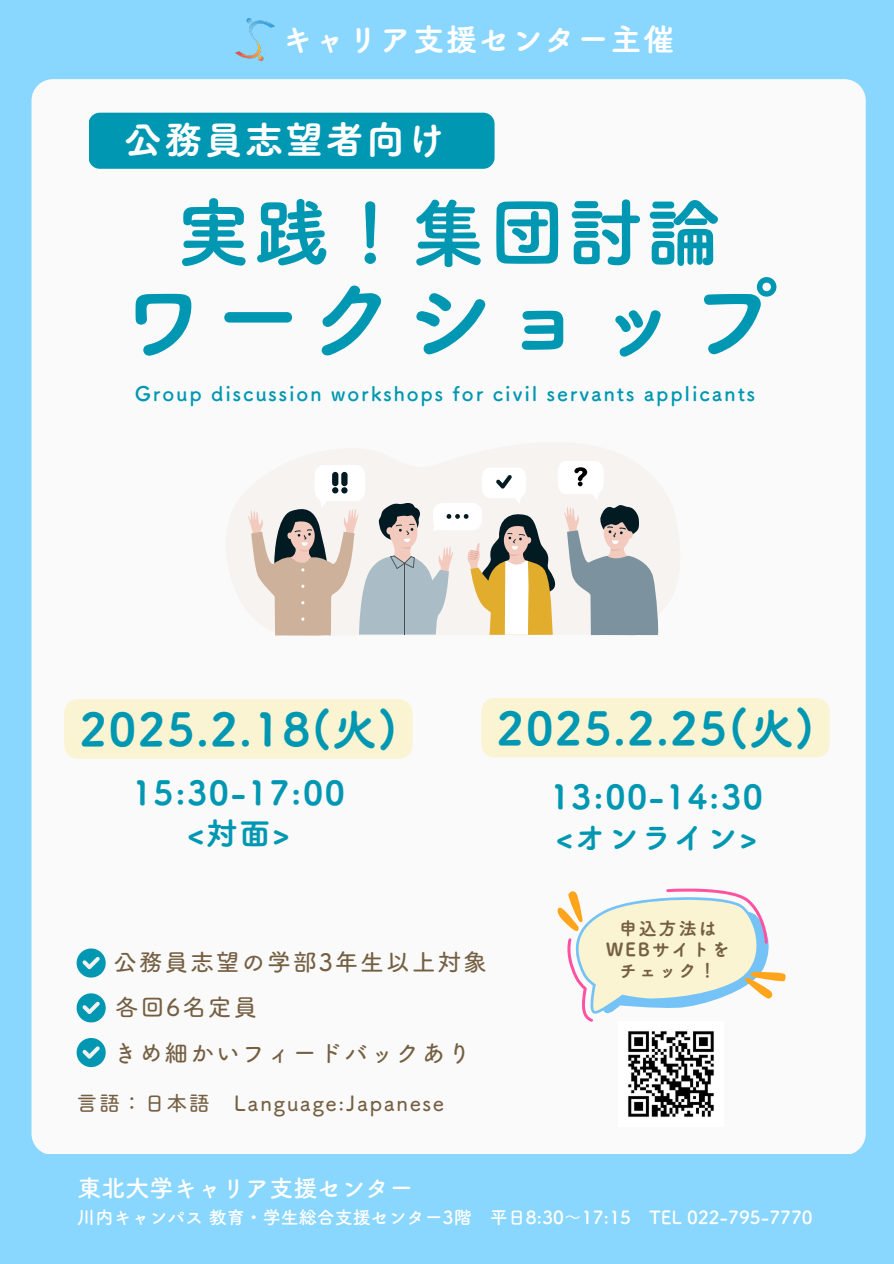
<style>
.page{position:relative;width:894px;height:1264px;background:#fff}
.page>*{position:absolute;margin:0;border:0;box-sizing:border-box;transform-origin:0 0}
.t1{font:90.9px "Tsuku A Rd Gothic Std E";letter-spacing:.045em;color:#0097b2}
.t2{font:75px "Tsuku A Rd Gothic Std E";letter-spacing:.045em;color:#0097b2}
.t3{font:45px "Tsuku A Rd Gothic Std E";letter-spacing:.045em;color:#0097b2}
.t4{font:38.7px "Tsuku A Rd Gothic Std E";letter-spacing:.045em;color:#fff}
.t5{font:33px "Tsuku A Rd Gothic Std E";letter-spacing:.045em;color:#0097b2}
.t6{font:31.5px "Tsuku A Rd Gothic Std E";letter-spacing:.045em;color:#fff}
.t7{font:31.5px "Tsuku A Rd Gothic Std E";letter-spacing:.045em;color:#0097b2}
.t8{font:24px "Tsuku A Rd Gothic Std D";letter-spacing:.07em;color:#755f42}
.t9{font:24px "Canva Tsuku A Rd Gothic Std B";color:#fff}
.t10{font:21px "Tsuku A Rd Gothic Std D";letter-spacing:.07em;color:#755f42}
.t11{font:20.1px "Canva Tsuku A Rd Gothic Std B";letter-spacing:.09em;color:#0097b2}
.t12{font:18px "Canva Tsuku A Rd Gothic Std B";color:#fff}
.t13{font:18px "Tsuku A Rd Gothic Std E";letter-spacing:.105em;color:#755f42}
</style>
<div class="page">
<div style="left:0;top:0;width:893px;height:1263px;background:#89d6ff"></div>
<div style="left:31px;top:79px;width:834px;height:1075px;background:#f9faf9;border-radius:21px"></div>
<svg style="left:77px;top:948px;width:29px;height:29px"></svg>
<div style="left:88px;top:113px;width:406px;height:56px;background:#0097b2;border-radius:11px"></div>
<img style="left:235px;top:18px;width:39px;height:42px">
<svg style="left:248px;top:467px;width:411px;height:169px"></svg>
<svg style="left:77px;top:993px;width:29px;height:29px"></svg>
<svg style="left:77px;top:1038px;width:29px;height:29px"></svg>
<svg style="left:557px;top:888px;width:229px;height:134px"></svg>
<img style="left:618px;top:1021px;width:105px;height:96px">
<div style="left:64px;top:699px;width:348px;height:59px;background:#faf4d2"></div>
<div style="left:481px;top:698px;width:348px;height:59px;background:#faf4d2"></div>
<p class="t6" style="left:281px;top:23px;width:395px">キャリア支援センター主催</p>
<h3 class="t4" style="left:124px;top:120px;width:323px">公務員志望者向け</h3>
<h4 class="t2" style="left:176px;top:195px;width:546px">実践！集団討論</h4>
<h4 class="t1" style="left:118px;top:272px;width:662px">ワークショップ</h4>
<h4 class="t11" style="left:135px;top:383px;width:621px">Group discussion workshops for civil servants applicants</h4>
<h2 class="t3" style="left:80px;top:706px;width:319px">2025.2.18(火)</h2>
<h5 class="t5" style="left:132px;top:776px;width:214px">15:30-17:00</h5>
<h5 class="t7" style="left:187px;top:817px;width:104px">&lt;対面&gt;</h5>
<p class="t3" style="left:496px;top:705px;width:319px">2025.2.25(火)</p>
<h6 class="t5" style="left:550px;top:780px;width:214px">13:00-14:30</h6>
<h6 class="t7" style="left:555px;top:821px;width:203px">&lt;オンライン&gt;</h6>
<h1 class="t8" style="left:113px;top:949px;width:375px">公務員志望の学部3年生以上対象</h1>
<h2 class="t8" style="left:115px;top:995px;width:144px">各回6名定員</h2>
<p class="t8" style="left:113px;top:1040px;width:359px">きめ細かいフィードバックあり</p>
<p class="t10" style="left:77px;top:1092px;width:369px">言語：日本語 Language:Japanese</p>
<h5 class="t13" style="left:619px;top:918px;width:99px">申込方法は</h5>
<p class="t13" style="left:606px;top:940px;width:125px">WEBサイトを</p>
<h5 class="t13" style="left:619px;top:961px;width:99px">チェック！</h5>
<h4 class="t9" style="left:77px;top:1175px;width:337px">東北大学キャリア支援センター</h4>
<p class="t12" style="left:77px;top:1207px;width:736px">川内キャンパス教育・学生総合支援センター3階 平日 8:30～ 17:15 TEL 022-795-7770</p>
</div>
